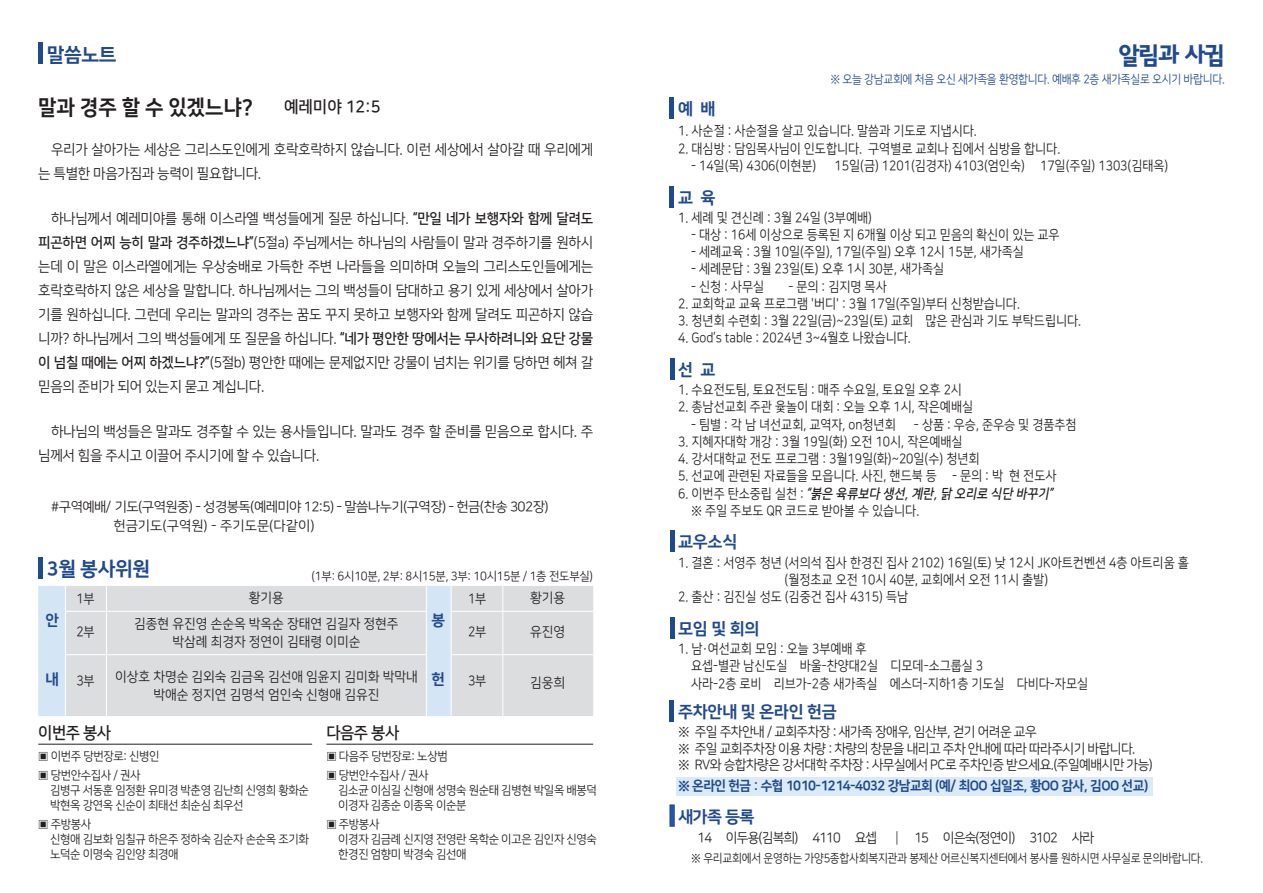
<style>
.page{position:relative;width:1263px;height:893px;background:#fff}
.page>*{position:absolute;margin:0;border:0;box-sizing:border-box;transform-origin:0 0}
.t1{font:24px "Rix BGEB";color:#204a8e;scale:.95 1}
.t2{font:21px "Nanum Square EB";color:#231f20;scale:.96 1}
.t3{font:19.5px "Nanum Square EB";letter-spacing:-.02em;color:#204a8e}
.t4{font:16.5px "Nanum Square EB";letter-spacing:-.02em;color:#204a8e}
.t5{font:16.5px "Nanum Square B";letter-spacing:-.03em;color:#231f20;scale:.95 1}
.t6{font:16.5px "Nanum Square B";letter-spacing:-.03em;color:#231f20;scale:.96 1}
.t7{font:15px "Nanum Square EB";color:#204a8e}
.t8{font:14.25px/24px "Nanum Square R";letter-spacing:-.02em;color:#231f20;scale:.96 1}
.t9{font:13.5px "Nanum Square R";color:#231f20;scale:.9 1}
.t10{font:13.5px "Nanum Square R";letter-spacing:-.04em;color:#231f20;scale:.95 1}
.t11{font:13.5px "Nanum Square R";color:#231f20;scale:.95 1}
.t12{font:13.5px "Nanum Square R";letter-spacing:-.04em;color:#231f20}
.t13{font:13.5px "Nanum Square EB";letter-spacing:-.04em;color:#204a8e;scale:.95 1}
.t14{font:italic 13.5px "Nanum Square B";color:#231f20;scale:.9 1}
.t15{font:13.5px "Nanum Square R";letter-spacing:-.06em;color:#231f20;scale:.95 1}
.t16{font:13.5px "Nanum Square R";color:#231f20}
.t17{font:12px/15px "Nanum Square R";letter-spacing:-.03em;color:#231f20;scale:.95 1}
.t18{font:12px "Nanum Square R";letter-spacing:-.03em;color:#231f20;scale:.9 1}
.t19{font:12px "Nanum Square R";letter-spacing:-.02em;color:#204a8e;scale:.9 1}
.s1{font-family:"Nanum Square B"}
.s2{font-family:"Nanum Square R";font-style:normal}
</style>
<div class="page">
<div style="left:38px;top:43px;width:5px;height:21px;background:#204a8e"></div>
<hr style="left:38px;top:744px;width:274px;height:1px;background:#231f20">
<hr style="left:326px;top:744px;width:267px;height:1px;background:#231f20">
<div style="left:38px;top:557px;width:5px;height:21px;background:#204a8e"></div>
<div style="left:38px;top:586px;width:27px;height:130px;background:#d4e5f5"></div>
<div style="left:66px;top:586px;width:527px;height:130px;background:#dcdddf"></div>
<svg style="left:106px;top:586px;width:1px;height:25px"></svg>
<svg style="left:426px;top:586px;width:1px;height:25px"></svg>
<svg style="left:451px;top:586px;width:1px;height:25px"></svg>
<svg style="left:503px;top:586px;width:1px;height:25px"></svg>
<hr style="left:65px;top:611px;width:41px;height:1px;background:#fff">
<hr style="left:106px;top:611px;width:320px;height:1px;background:#fff">
<hr style="left:106px;top:611px;width:1px;height:43px;background:#fff">
<hr style="left:426px;top:611px;width:1px;height:43px;background:#fff">
<hr style="left:451px;top:611px;width:52px;height:1px;background:#fff">
<hr style="left:451px;top:611px;width:1px;height:43px;background:#fff">
<hr style="left:503px;top:611px;width:90px;height:1px;background:#fff">
<hr style="left:503px;top:611px;width:1px;height:43px;background:#fff">
<hr style="left:65px;top:654px;width:41px;height:1px;background:#fff">
<hr style="left:106px;top:654px;width:320px;height:1px;background:#fff">
<hr style="left:106px;top:655px;width:1px;height:61px;background:#fff">
<hr style="left:426px;top:655px;width:1px;height:61px;background:#fff">
<hr style="left:451px;top:654px;width:52px;height:1px;background:#fff">
<hr style="left:451px;top:655px;width:1px;height:61px;background:#fff">
<hr style="left:503px;top:654px;width:90px;height:1px;background:#fff">
<hr style="left:503px;top:655px;width:1px;height:61px;background:#fff">
<hr style="left:670px;top:358px;width:4px;height:21px;background:#204a8e">
<hr style="left:670px;top:617px;width:4px;height:21px;background:#204a8e">
<hr style="left:670px;top:531px;width:4px;height:21px;background:#204a8e">
<hr style="left:670px;top:98px;width:4px;height:21px;background:#204a8e">
<hr style="left:670px;top:186px;width:4px;height:21px;background:#204a8e">
<div style="left:676px;top:777px;width:477px;height:18px;background:#dbeaf7"></div>
<hr style="left:670px;top:701px;width:4px;height:21px;background:#204a8e">
<hr style="left:670px;top:805px;width:4px;height:21px;background:#2554a0">
<p class="t3" style="left:47px;top:44px;width:71px">말씀노트</p>
<p class="t2" style="left:38px;top:96px;width:225px">말과 경주 할 수 있겠느냐?</p>
<p class="t6" style="left:284px;top:98px;width:102px">예레미야 12:5</p>
<p class="t8" style="left:38px;top:138px;width:580px;text-indent:13px">우리가 살아가는 세상은 그리스도인에게 호락호락하지 않습니다. 이런 세상에서 살아갈 때 우리에게 는 특별한 마음가짐과 능력이 필요합니다.</p>
<p class="t8" style="left:38px;top:207px;width:580px;text-align:justify;text-indent:13px">하나님께서 예레미야를 통해 이스라엘 백성들에게 질문 하십니다. <span class="s1">“만일 네가 보행자와 함께 달려도 피곤하면 어찌 능히 말과 경주하겠느냐”</span>(5절a) 주님께서는 하나님의 사람들이 말과 경주하기를 원하시 는데 이 말은 이스라엘에게는 우상숭배로 가득한 주변 나라들을 의미하며 오늘의 그리스도인들에게는 호락호락하지 않은 세상을 말합니다. 하나님께서는 그의 백성들이 담대하고 용기 있게 세상에서 살아가 기를 원하십니다. 그런데 우리는 말과의 경주는 꿈도 꾸지 못하고 보행자와 함께 달려도 피곤하지 않습 니까? 하나님께서 그의 백성들에게 또 질문을 하십니다. <span class="s1">“네가 평안한 땅에서는 무사하려니와 요단 강물 이 넘칠 때에는 어찌 하겠느냐?”</span>(5절b) 평안한 때에는 문제없지만 강물이 넘치는 위기를 당하면 헤쳐 갈 믿음의 준비가 되어 있는지 묻고 계십니다.</p>
<p class="t8" style="left:38px;top:420px;width:580px;text-indent:13px">하나님의 백성들은 말과도 경주할 수 있는 용사들입니다. 말과도 경주 할 준비를 믿음으로 합시다. 주 님께서 힘을 주시고 이끌어 주시기에 할 수 있습니다.</p>
<p class="t12" style="left:51px;top:499px;width:499px">#구역예배/ 기도(구역원중) - 성경봉독(예레미야 12:5) - 말씀나누기(구역장) - 헌금(찬송 302장)</p>
<p class="t16" style="left:113px;top:519px;width:203px">헌금기도(구역원) - 주기도문(다같이)</p>
<p class="t3" style="left:47px;top:558px;width:105px">3월 봉사위원</p>
<p class="t7" style="left:45px;top:612px;width:15px">안</p>
<p class="t17" style="left:312px;top:569px;width:298px">(1부: 6시10분, 2부: 8시15분, 3부: 10시15분 / 1층 전도부실)</p>
<p class="t11" style="left:249px;top:591px;width:38px">황기용</p>
<p class="t11" style="left:134px;top:617px;width:280px">김종현 유진영 손순옥 박옥순 장태연 김길자 정현주</p>
<p class="t11" style="left:172px;top:635px;width:199px">박삼례 최경자 정연이 김태령 이미순</p>
<p class="t11" style="left:115px;top:670px;width:320px">이상호 차명순 김외숙 김금옥 김선애 임윤지 김미화 박막내</p>
<p class="t11" style="left:153px;top:688px;width:240px">박애순 정지연 김명석 엄인숙 신형애 김유진</p>
<p class="t11" style="left:530px;top:591px;width:38px">황기용</p>
<p class="t11" style="left:530px;top:624px;width:38px">유진영</p>
<p class="t11" style="left:530px;top:675px;width:38px">김웅희</p>
<p class="t9" style="left:76px;top:592px;width:21px">1부</p>
<p class="t9" style="left:76px;top:625px;width:21px">2부</p>
<p class="t9" style="left:76px;top:674px;width:21px">3부</p>
<p class="t9" style="left:468px;top:592px;width:21px">1부</p>
<p class="t9" style="left:468px;top:625px;width:21px">2부</p>
<p class="t9" style="left:468px;top:674px;width:21px">3부</p>
<p class="t7" style="left:431px;top:612px;width:15px">봉</p>
<p class="t7" style="left:431px;top:671px;width:15px">헌</p>
<p class="t7" style="left:45px;top:671px;width:15px">내</p>
<p class="t5" style="left:38px;top:724px;width:78px">이번주 봉사</p>
<p class="t17" style="left:38px;top:749px;width:129px">▣ 이번주 당번장로: 신병인</p>
<p class="t17" style="left:38px;top:768px;width:109px">▣ 당번안수집사 / 권사</p>
<p class="t17" style="left:50px;top:783px;width:274px">김병구 서동훈 임정환 유미경 박춘영 김난희 신영희 황화순 박현옥 강연옥 신순이 최태선 최순심 최우선</p>
<p class="t17" style="left:38px;top:817px;width:57px">▣ 주방봉사</p>
<p class="t17" style="left:50px;top:832px;width:274px">신형애 김보화 임칠규 하은주 정하숙 김순자 손순옥 조기화 노덕순 이명숙 김인양 최경애</p>
<p class="t5" style="left:326px;top:724px;width:78px">다음주 봉사</p>
<p class="t17" style="left:326px;top:749px;width:129px">▣ 다음주 당번장로: 노상범</p>
<p class="t17" style="left:326px;top:768px;width:109px">▣ 당번안수집사 / 권사</p>
<p class="t17" style="left:338px;top:783px;width:274px">김소균 이심길 신형애 성명숙 원순태 김병현 박일옥 배봉덕 이경자 김종순 이종옥 이순분</p>
<p class="t17" style="left:326px;top:817px;width:57px">▣ 주방봉사</p>
<p class="t17" style="left:338px;top:832px;width:274px">이경자 김금례 신지영 전영란 옥학순 이고은 김인자 신영숙 한경진 엄향미 박경숙 김선애</p>
<p class="t1" style="left:1119px;top:42px;width:113px">알림과 사귐</p>
<p class="t19" style="left:830px;top:73px;width:440px">※ 오늘 강남교회에 처음 오신 새가족을 환영합니다. 예배후 2층 새가족실로 오시기 바랍니다.</p>
<p class="t9" style="left:678px;top:124px;width:333px">1. 사순절 : 사순절을 살고 있습니다. 말씀과 기도로 지냅시다.</p>
<p class="t9" style="left:678px;top:141px;width:426px">2. 대심방 : 담임목사님이 인도합니다. 구역별로 교회나 집에서 심방을 합니다.</p>
<p class="t9" style="left:691px;top:159px;width:141px">- 14일(목) 4306(이현분)</p>
<p class="t9" style="left:834px;top:159px;width:372px">15일(금) 1201(김경자) 4103(엄인숙) 17일(주일) 1303(김태옥)</p>
<p class="t9" style="left:678px;top:210px;width:217px">1. 세례 및 견신례 : 3월 24일 (3부예배)</p>
<p class="t9" style="left:691px;top:228px;width:411px">- 대상 : 16세 이상으로 등록된 지 6개월 이상 되고 믿음의 확신이 있는 교우</p>
<p class="t9" style="left:691px;top:245px;width:371px">- 세례교육 : 3월 10일(주일), 17일(주일) 오후 12시 15분, 새가족실</p>
<p class="t9" style="left:691px;top:262px;width:283px">- 세례문답 : 3월 23일(토) 오후 1시 30분, 새가족실</p>
<p class="t9" style="left:691px;top:279px;width:83px">- 신청 : 사무실</p>
<p class="t9" style="left:788px;top:279px;width:111px">- 문의 : 김지명 목사</p>
<p class="t9" style="left:678px;top:297px;width:381px">2. 교회학교 교육 프로그램 '버디' : 3월 17일(주일)부터 신청받습니다.</p>
<p class="t9" style="left:678px;top:314px;width:449px">3. 청년회 수련회 : 3월 22일(금)~23일(토) 교회 많은 관심과 기도 부탁드립니다.</p>
<p class="t9" style="left:678px;top:331px;width:260px">4. God’s table : 2024년 3~4월호 나왔습니다.</p>
<p class="t9" style="left:678px;top:383px;width:317px">1. 수요전도팀, 토요전도팀 : 매주 수요일, 토요일 오후 2시</p>
<p class="t9" style="left:678px;top:400px;width:329px">2. 총남선교회 주관 윷놀이 대회 : 오늘 오후 1시, 작은예배실</p>
<p class="t9" style="left:691px;top:417px;width:229px">- 팀별 : 각 남⋅ 녀선교회, 교역자, on청년회</p>
<p class="t9" style="left:914px;top:417px;width:182px">- 상품 : 우승, 준우승 및 경품추첨</p>
<p class="t9" style="left:678px;top:435px;width:317px">3. 지혜자대학 개강 : 3월 19일(화) 오전 10시, 작은예배실</p>
<p class="t9" style="left:678px;top:452px;width:336px">4. 강서대학교 전도 프로그램 : 3월19일(화)~20일(수) 청년회</p>
<p class="t9" style="left:678px;top:469px;width:422px">5. 선교에 관련된 자료들을 모읍니다. 사진, 핸드북 등 - 문의 : 박 현 전도사</p>
<p class="t14" style="left:678px;top:486px;width:421px"><span class="s2">6 . 이 번 주 탄소중 립 실 천 :</span> “붉은 육류보다 생선, 계란, 닭 오리로 식단 바꾸기”</p>
<p class="t9" style="left:691px;top:504px;width:255px">※ 주일 주보도 QR 코드로 받아볼 수 있습니다.</p>
<p class="t9" style="left:678px;top:555px;width:569px">1. 결혼 : 서영주 청년 (서의석 집사 한경진 집사 2102) 16일(토) 낮 12시 JK아트컨벤션 4층 아트리움 홀</p>
<p class="t9" style="left:785px;top:573px;width:294px">(월정초교 오전 10시 40분, 교회에서 오전 11시 출발)</p>
<p class="t9" style="left:678px;top:590px;width:257px">2. 출산 : 김진실 성도 (김중건 집사 4315) 득남</p>
<p class="t9" style="left:678px;top:642px;width:211px">1. 남·여선교회 모임 : 오늘 3부예배 후</p>
<p class="t9" style="left:691px;top:659px;width:326px">요셉-별관 남신도실 바울-찬양대2실 디모데-소그룹실 3</p>
<p class="t9" style="left:691px;top:676px;width:443px">사라-2층 로비 리브가-2층 새가족실 에스더-지하1층 기도실 다비다-자모실</p>
<p class="t4" style="left:678px;top:100px;width:39px">예 배</p>
<p class="t4" style="left:678px;top:189px;width:39px">교 육</p>
<p class="t4" style="left:678px;top:361px;width:39px">선 교</p>
<p class="t4" style="left:678px;top:533px;width:61px">교우소식</p>
<p class="t4" style="left:678px;top:619px;width:83px">모임 및 회의</p>
<p class="t4" style="left:678px;top:703px;width:160px">주차안내 및 온라인 헌금</p>
<p class="t10" style="left:678px;top:725px;width:379px">※ 주일 주차안내 / 교회주차장 : 새가족 장애우, 임산부, 걷기 어려운 교우</p>
<p class="t10" style="left:678px;top:742px;width:483px">※ 주일 교회주차장 이용 차량 : 차량의 창문을 내리고 주차 안내에 따라 따라주시기 바랍니다.</p>
<p class="t10" style="left:678px;top:758px;width:501px">※ RV와 승합차량은 강서대학 주차장 : 사무실에서 PC로 주차인증 받으세요.(주일예배시만 가능)</p>
<p class="t13" style="left:678px;top:778px;width:496px">※ 온라인 헌금 : 수협 1010-1214-4032 강남교회 (예/ 최OO 십일조, 황OO 감사, 김OO 선교)</p>
<p class="t4" style="left:678px;top:807px;width:78px">새가족 등록</p>
<p class="t15" style="left:697px;top:830px;width:419px">14 이두용(김복희) 4110 요셉 ┃ 15 이은숙(정연이) 3102 사라</p>
<p class="t18" style="left:691px;top:852px;width:570px">※ 우리교회에서 운영하는 가양5종합사회복지관과 봉제산 어르신복지센터에서 봉사를 원하시면 사무실로 문의바랍니다.</p>
</div>
